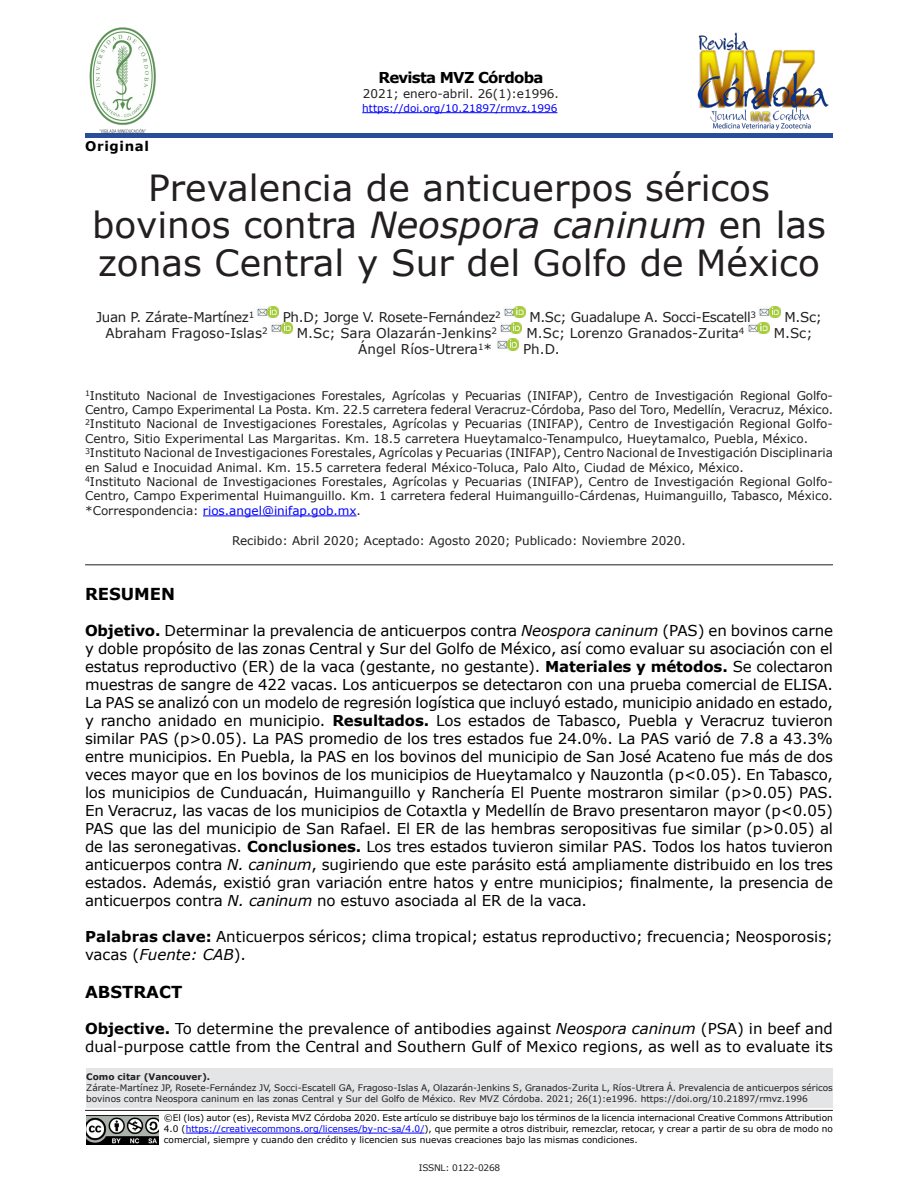
<style>
.page{position:relative;width:918px;height:1188px;background:#fff}
.page>*{position:absolute;margin:0;border:0;box-sizing:border-box;transform-origin:0 0}
.T1{font:36px/37.5px "Verdana";color:#231f20;text-align:center}
.t1{font:700 16.5px "Verdana";color:#000}
.t2{font:15px/18px "Verdana";color:#000}
.t3{font:700 15px "Verdana";letter-spacing:-.05em;color:#000}
.Autores{font:13.5px "Verdana";letter-spacing:-.005em;color:#231f20}
.Autores-2{font:13.5px "Verdana";letter-spacing:-.025em;color:#231f20}
.t4{font:700 13.35px "Verdana";letter-spacing:.05em;color:#000}
.Filiación{font:12px/14.4px "Verdana";color:#231f20}
.Recibido{font:12px "Verdana";color:#231f20}
.Filiación-2{font:12px "Verdana";color:#00f}
.t5{font:10.5px "Verdana";color:#00f}
.t6{font:9px/10.8px "Verdana";color:#000;text-align:justify}
.t7{font:9px/10.8px "Verdana";color:#231f20}
.t8{font:700 9px "Verdana";color:#231f20}
.t9{font:9px "Verdana";letter-spacing:-.025em;color:#231f20}
.s1{font-style:italic}
.s2{color:#231f20}
.s3{font-weight:700}
.s4{color:#00f}
</style>
<div class="page">
<hr style="left:85px;top:1110px;width:748px;height:1px;background:#231f20">
<div style="left:86px;top:1068px;width:747px;height:39px;background:#e4e5e7"></div>
<hr style="left:85px;top:134px;width:748px;height:4px;background:#274d9b">
<img style="left:697px;top:32px;width:132px;height:98px">
<hr style="left:186px;top:1133px;width:238px;height:1px;background:#00f">
<img style="left:86px;top:1116px;width:73px;height:29px">
<img style="left:89px;top:27px;width:67px;height:107px">
<hr style="left:362px;top:112px;width:195px;height:1px;background:#00f">
<hr style="left:203px;top:516px;width:154px;height:1px;background:#00f">
<svg style="left:257px;top:306px;width:35px;height:28px"></svg>
<svg style="left:748px;top:306px;width:32px;height:28px"></svg>
<svg style="left:497px;top:306px;width:28px;height:44px"></svg>
<hr style="left:85px;top:565px;width:748px;height:1px;background:#231f20">
<p class="t3" style="left:378px;top:66px;width:167px">Revista MVZ Córdoba</p>
<p class="Filiación" style="left:363px;top:86px;width:198px">2021; enero-abril. 26(1):e1996.</p>
<p class="t4" style="left:85px;top:137px;width:66px">Original</p>
<p class="t5" style="left:362px;top:101px;width:197px">https://doi.org/10.21897/rmvz.1996</p>
<p class="T1" style="left:92px;top:169px;width:735px">Prevalencia de anticuerpos séricos bovinos contra <span class="s1">Neospora caninum</span> en las zonas Central y Sur del Golfo de México</p>
<p class="Autores-2" style="left:96px;top:307px;width:160px">Juan P. Zárate-Martínez<sup>1</sup></p>
<p class="Autores-2" style="left:283px;top:307px;width:220px">Ph.D; Jorge V. Rosete-Fernández<sup>2</sup></p>
<p class="Autores-2" style="left:529px;top:307px;width:228px">M.Sc; Guadalupe A. Socci-Escatell<sup>3</sup></p>
<p class="Autores" style="left:785px;top:307px;width:39px">M.Sc;</p>
<p class="Autores" style="left:106px;top:324px;width:164px">Abraham Fragoso-Islas<sup>2</sup></p>
<p class="Autores" style="left:297px;top:324px;width:202px">M.Sc; Sara Olazarán-Jenkins<sup>2</sup></p>
<p class="Autores" style="left:526px;top:324px;width:220px">M.Sc; Lorenzo Granados-Zurita<sup>4</sup></p>
<p class="Autores" style="left:774px;top:324px;width:40px">M.Sc;</p>
<p class="Autores" style="left:358px;top:340px;width:135px">Ángel Ríos-Utrera<sup>1</sup>*</p>
<p class="Autores" style="left:523px;top:340px;width:38px">Ph.D.</p>
<p class="Filiación" style="left:85px;top:388px;width:750px"><sup>1</sup>Instituto Nacional de Investigaciones Forestales, Agrícolas y Pecuarias (INIFAP), Centro de Investigación Regional Golfo-<br>Centro, Campo Experimental La Posta. Km. 22.5 carretera federal Veracruz-Córdoba, Paso del Toro, Medellín, Veracruz, México.</p>
<p class="Filiación" style="left:85px;top:417px;width:749px"><sup>2</sup>Instituto Nacional de Investigaciones Forestales, Agrícolas y Pecuarias (INIFAP), Centro de Investigación Regional Golfo-<br>Centro, Sitio Experimental Las Margaritas. Km. 18.5 carretera Hueytamalco-Tenampulco, Hueytamalco, Puebla, México.</p>
<p class="Filiación" style="left:85px;top:446px;width:749px"><sup>3</sup>Instituto Nacional de Investigaciones Forestales, Agrícolas y Pecuarias (INIFAP), Centro Nacional de Investigación Disciplinaria en Salud e Inocuidad Animal. Km. 15.5 carretera federal México-Toluca, Palo Alto, Ciudad de México, México.</p>
<p class="Filiación" style="left:85px;top:474px;width:749px"><sup>4</sup>Instituto Nacional de Investigaciones Forestales, Agrícolas y Pecuarias (INIFAP), Centro de Investigación Regional Golfo-<br>Centro, Campo Experimental Huimanguillo. Km. 1 carretera federal Huimanguillo-Cárdenas, Huimanguillo, Tabasco, México.</p>
<p class="Filiación-2" style="left:85px;top:502px;width:277px"><span class="s2">*Correspondencia:</span> rios.angel@inifap.gob.mx<span class="s2">.</span></p>
<p class="Recibido" style="left:232px;top:533px;width:455px">Recibido: Abril 2020; Aceptado: Agosto 2020; Publicado: Noviembre 2020.</p>
<p class="t1" style="left:85px;top:583px;width:92px">RESUMEN</p>
<p class="t2" style="left:85px;top:622px;width:750px;text-align:justify"><span class="s3">Objetivo.</span> Determinar la prevalencia de anticuerpos contra <span class="s1">Neospora caninum</span> (PAS) en bovinos carne y doble propósito de las zonas Central y Sur del Golfo de México, así como evaluar su asociación con el estatus reproductivo (ER) de la vaca (gestante, no gestante). <span class="s3">Materiales y métodos.</span> Se colectaron muestras de sangre de 422 vacas. Los anticuerpos se detectaron con una prueba comercial de ELISA.<br>La PAS se analizó con un modelo de regresión logística que incluyó estado, municipio anidado en estado, y rancho anidado en municipio. <span class="s3">Resultados.</span> Los estados de Tabasco, Puebla y Veracruz tuvieron similar PAS (p&gt;0.05). La PAS promedio de los tres estados fue 24.0%. La PAS varió de 7.8 a 43.3% entre municipios. En Puebla, la PAS en los bovinos del municipio de San José Acateno fue más de dos veces mayor que en los bovinos de los municipios de Hueytamalco y Nauzontla (p&lt;0.05). En Tabasco, los municipios de Cunduacán, Huimanguillo y Ranchería El Puente mostraron similar (p&gt;0.05) PAS.<br>En Veracruz, las vacas de los municipios de Cotaxtla y Medellín de Bravo presentaron mayor (p&lt;0.05)<br>PAS que las del municipio de San Rafael. El ER de las hembras seropositivas fue similar (p&gt;0.05) al de las seronegativas. <span class="s3">Conclusiones.</span> Los tres estados tuvieron similar PAS. Todos los hatos tuvieron anticuerpos contra <span class="s1">N. caninum</span>, sugiriendo que este parásito está ampliamente distribuido en los tres estados. Además, existió gran variación entre hatos y entre municipios; finalmente, la presencia de anticuerpos contra <span class="s1">N. caninum</span> no estuvo asociada al ER de la vaca.</p>
<p class="t2" style="left:85px;top:928px;width:749px"><span class="s3">Palabras clave:</span> Anticuerpos séricos; clima tropical; estatus reproductivo; frecuencia; Neosporosis; vacas (<span class="s1">Fuente: CAB</span>).</p>
<p class="t1" style="left:85px;top:981px;width:99px">ABSTRACT</p>
<p class="t2" style="left:85px;top:1020px;width:749px"><span class="s3">Objective.</span> To determine the prevalence of antibodies against <span class="s1">Neospora caninum</span> (PSA) in beef and dual-purpose cattle from the Central and Southern Gulf of Mexico regions, as well as to evaluate its</p>
<p class="t8" style="left:86px;top:1071px;width:126px">Como citar (Vancouver).</p>
<p class="t7" style="left:86px;top:1082px;width:748px">Zárate-Martínez JP, Rosete-Fernández JV, Socci-Escatell GA, Fragoso-Islas A, Olazarán-Jenkins S, Granados-Zurita L, Ríos-Utrera Á. Prevalencia de anticuerpos séricos bovinos contra Neospora caninum en las zonas Central y Sur del Golfo de México. Rev MVZ Córdoba. 2021; 26(1):e1996. https://doi.org/10.21897/rmvz.1996</p>
<p class="t6" style="left:164px;top:1113px;width:671px">©El (los) autor (es), Revista MVZ Córdoba 2020. Este artículo se distribuye bajo los términos de la licencia internacional Creative Commons Attribution 4.0 (<span class="s4">https://creativecommons.org/licenses/by-nc-sa/4.0/</span>), que permite a otros distribuir, remezclar, retocar, y crear a partir de su obra de modo no comercial, siempre y cuando den crédito y licencien sus nuevas creaciones bajo las mismas condiciones.</p>
<p class="t9" style="left:419px;top:1161px;width:83px">ISSNL: 0122-0268</p>
</div>
